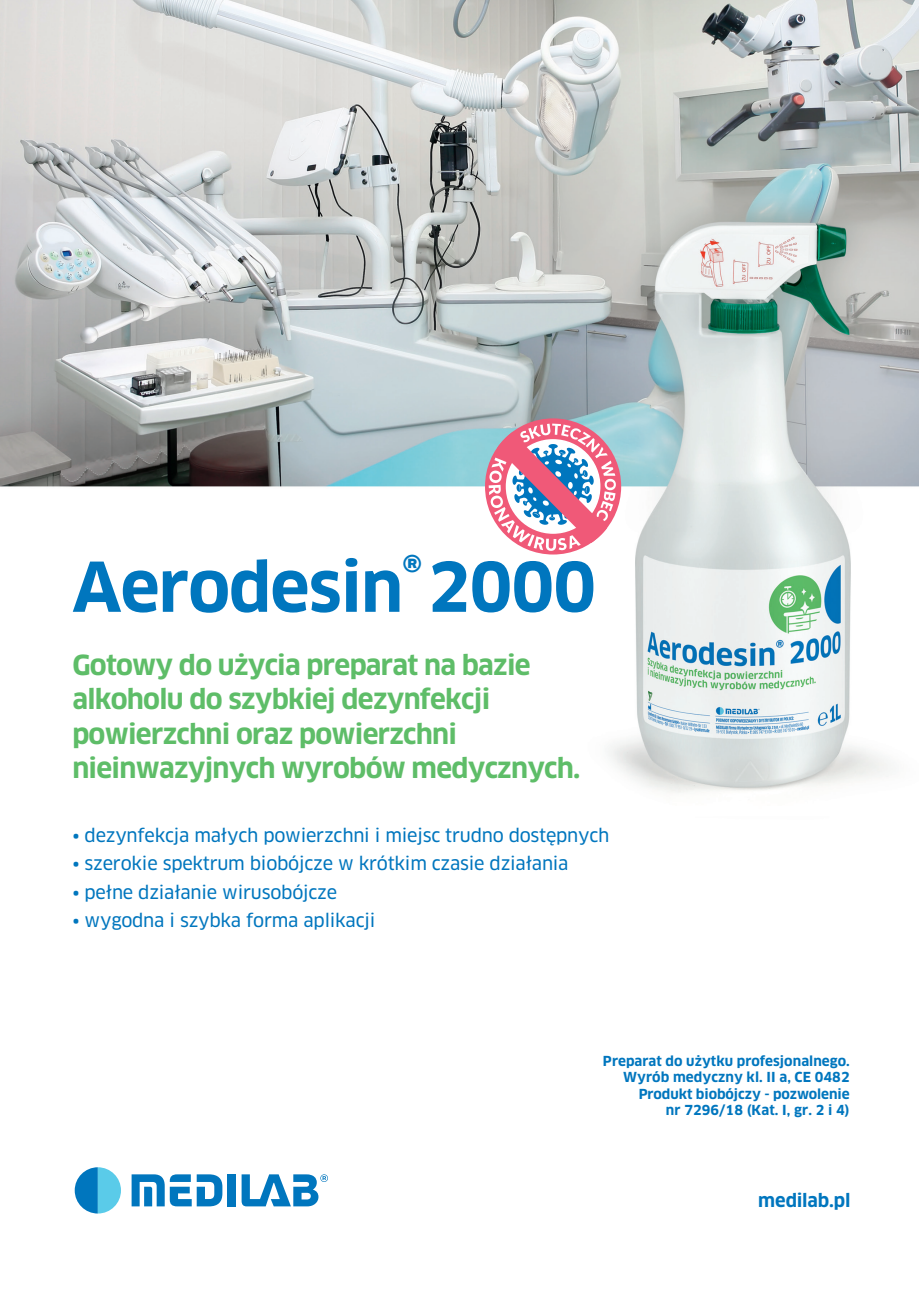
<style>
.page{position:relative;width:919px;height:1289px;background:#fff}
.page>*{position:absolute;margin:0;border:0;box-sizing:border-box;transform-origin:0 0}
.t1{font:700 66.9px "Clan Pro";letter-spacing:-.015em;color:#0076be}
.t2{font:700 27px/34.5px "Clan Pro";letter-spacing:-.025em;color:#5ebd68}
.t3{font:18px "Clan Pro News";letter-spacing:-.015em;color:#0076be}
.t4{font:700 18px "Clan Pro";letter-spacing:-.005em;color:#0076be}
.t5{font:700 13.5px/16.5px "Clan Pro";letter-spacing:.005em;color:#0076be;text-align:right}
</style>
<div class="page">
<img style="left:0;top:0;width:918px;height:793px">
<svg style="left:75px;top:1167px;width:46px;height:46px"></svg>
<svg style="left:132px;top:1174px;width:90px;height:32px"></svg>
<div style="left:227px;top:1174px;width:8px;height:32px;background:#0076be"></div>
<svg style="left:241px;top:1174px;width:87px;height:32px"></svg>
<div style="left:485px;top:418px;width:136px;height:136px;background:#f05978;border-radius:50%"></div>
<svg style="left:488px;top:423px;width:128px;height:128px"></svg>
<h1 class="t1" style="left:72px;top:548px;width:525px">Aerodesin<sup>®</sup>2000</h1>
<h2 class="t2" style="left:72px;top:648px;width:509px">Gotowy do użycia preparat na bazie alkoholu do szybkiej dezynfekcji powierzchni oraz powierzchni nieinwazyjnych wyrobów medycznych.</h2>
<p class="t3" style="left:72px;top:824px;width:538px">• dezynfekcja małych powierzchni i miejsc trudno dostępnych</p>
<p class="t3" style="left:72px;top:853px;width:497px">• szerokie spektrum biobójcze w krótkim czasie działania</p>
<p class="t3" style="left:72px;top:881px;width:266px">• pełne działanie wirusobójcze</p>
<p class="t3" style="left:72px;top:910px;width:304px">• wygodna i szybka forma aplikacji</p>
<p class="t5" style="left:603px;top:1052px;width:248px">Preparat do użytku profesjonalnego.<br>Wyrób medyczny kl. II a, CE 0482<br>Produkt biobójczy - pozwolenie<br>nr 7296/18 (Kat. I, gr. 2 i 4)</p>
<p class="t4" style="left:758px;top:1190px;width:94px">medilab.pl</p>
</div>
